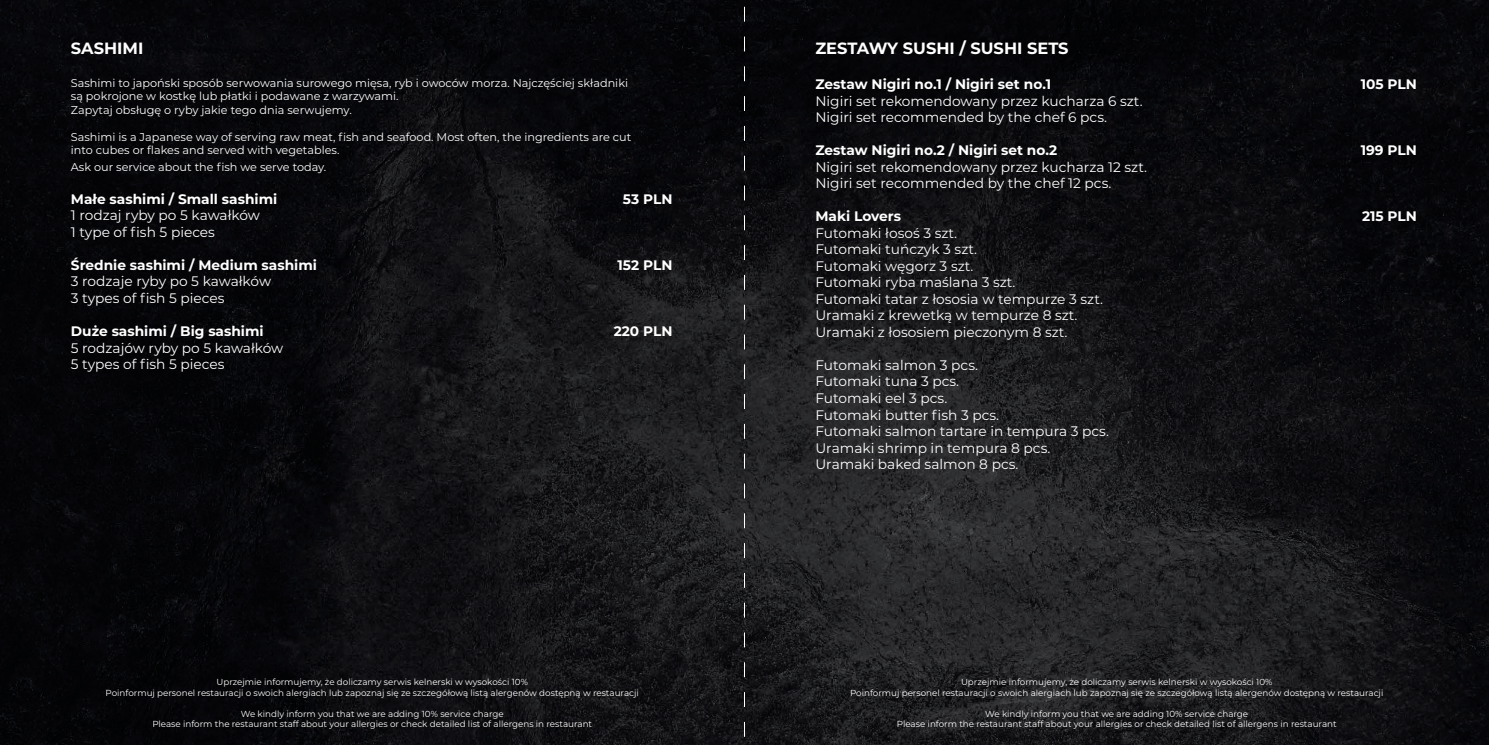
<style>
.page{position:relative;width:1489px;height:745px;background:#fff}
.page>*{position:absolute;margin:0;border:0;box-sizing:border-box;transform-origin:0 0}
.t1{font:700 16.25px "Montserrat";color:#fff}
.t2{font:13.75px/16.5px "Montserrat";color:#fff}
.t3{font:700 13.75px "Montserrat";color:#fff}
.t4{font:11.25px/13.5px "Montserrat";color:#fff}
.t5{font:8.75px/10.5px "Montserrat";color:#fff;text-align:center}
</style>
<div class="page">
<img style="left:0;top:0;width:1488px;height:744px">
<svg style="left:744px;top:0;width:1px;height:744px"></svg>
<p class="t1" style="left:71px;top:37px;width:74px">SASHIMI</p>
<p class="t4" style="left:71px;top:75px;width:558px">Sashimi to japoński sposób serwowania surowego mięsa, ryb i owoców morza. Najczęściej składniki są pokrojone w kostkę lub płatki i podawane z warzywami.<br>Zapytaj obsługę o ryby jakie tego dnia serwujemy.</p>
<p class="t4" style="left:71px;top:129px;width:562px">Sashimi is a Japanese way of serving raw meat, fish and seafood. Most often, the ingredients are cut into cubes or flakes and served with vegetables.</p>
<p class="t4" style="left:71px;top:159px;width:257px">Ask our service about the fish we serve today.</p>
<p class="t3" style="left:71px;top:189px;width:208px">Małe sashimi / Small sashimi</p>
<p class="t3" style="left:623px;top:189px;width:51px">53 PLN</p>
<p class="t2" style="left:71px;top:206px;width:191px">1 rodzaj ryby po 5 kawałków<br>1 type of fish 5 pieces</p>
<p class="t3" style="left:71px;top:255px;width:247px">Średnie sashimi / Medium sashimi</p>
<p class="t3" style="left:617px;top:255px;width:56px">152 PLN</p>
<p class="t2" style="left:71px;top:272px;width:202px">3 rodzaje ryby po 5 kawałków<br>3 types of fish 5 pieces</p>
<p class="t3" style="left:71px;top:321px;width:194px">Duże sashimi / Big sashimi</p>
<p class="t3" style="left:613px;top:321px;width:60px">220 PLN</p>
<p class="t2" style="left:71px;top:338px;width:214px">5 rodzajów ryby po 5 kawałków<br>5 types of fish 5 pieces</p>
<p class="t5" style="left:106px;top:676px;width:534px">Uprzejmie informujemy, że doliczamy serwis kelnerski w wysokości 10%<br>Poinformuj personel restauracji o swoich alergiach lub zapoznaj się ze szczegółową listą alergenów dostępną w restauracji</p>
<p class="t5" style="left:152px;top:707px;width:441px">We kindly inform you that we are adding 10% service charge<br>Please inform the restaurant staff about your allergies or check detailed list of allergens in restaurant</p>
<p class="t1" style="left:815px;top:37px;width:255px">ZESTAWY SUSHI / SUSHI SETS</p>
<p class="t3" style="left:815px;top:74px;width:237px">Zestaw Nigiri no.1 / Nigiri set no.1</p>
<p class="t3" style="left:1360px;top:74px;width:58px">105 PLN</p>
<p class="t2" style="left:815px;top:92px;width:329px">Nigiri set rekomendowany przez kucharza 6 szt.<br>Nigiri set recommended by the chef 6 pcs.</p>
<p class="t3" style="left:815px;top:140px;width:243px">Zestaw Nigiri no.2 / Nigiri set no.2</p>
<p class="t3" style="left:1360px;top:140px;width:58px">199 PLN</p>
<p class="t2" style="left:815px;top:158px;width:333px">Nigiri set rekomendowany przez kucharza 12 szt.<br>Nigiri set recommended by the chef 12 pcs.</p>
<p class="t3" style="left:815px;top:206px;width:87px">Maki Lovers</p>
<p class="t3" style="left:1361px;top:206px;width:56px">215 PLN</p>
<p class="t2" style="left:815px;top:224px;width:289px">Futomaki łosoś 3 szt.<br>Futomaki tuńczyk 3 szt.<br>Futomaki węgorz 3 szt.<br>Futomaki ryba maślana 3 szt.<br>Futomaki tatar z łososia w tempurze 3 szt.<br>Uramaki z krewetką w tempurze 8 szt.<br>Uramaki z łososiem pieczonym 8 szt.</p>
<p class="t2" style="left:815px;top:356px;width:295px">Futomaki salmon 3 pcs.<br>Futomaki tuna 3 pcs.<br>Futomaki eel 3 pcs.<br>Futomaki butter fish 3 pcs.<br>Futomaki salmon tartare in tempura 3 pcs.<br>Uramaki shrimp in tempura 8 pcs.<br>Uramaki baked salmon 8 pcs.</p>
<p class="t5" style="left:850px;top:676px;width:534px">Uprzejmie informujemy, że doliczamy serwis kelnerski w wysokości 10%<br>Poinformuj personel restauracji o swoich alergiach lub zapoznaj się ze szczegółową listą alergenów dostępną w restauracji</p>
<p class="t5" style="left:896px;top:707px;width:441px">We kindly inform you that we are adding 10% service charge<br>Please inform the restaurant staff about your allergies or check detailed list of allergens in restaurant</p>
</div>
